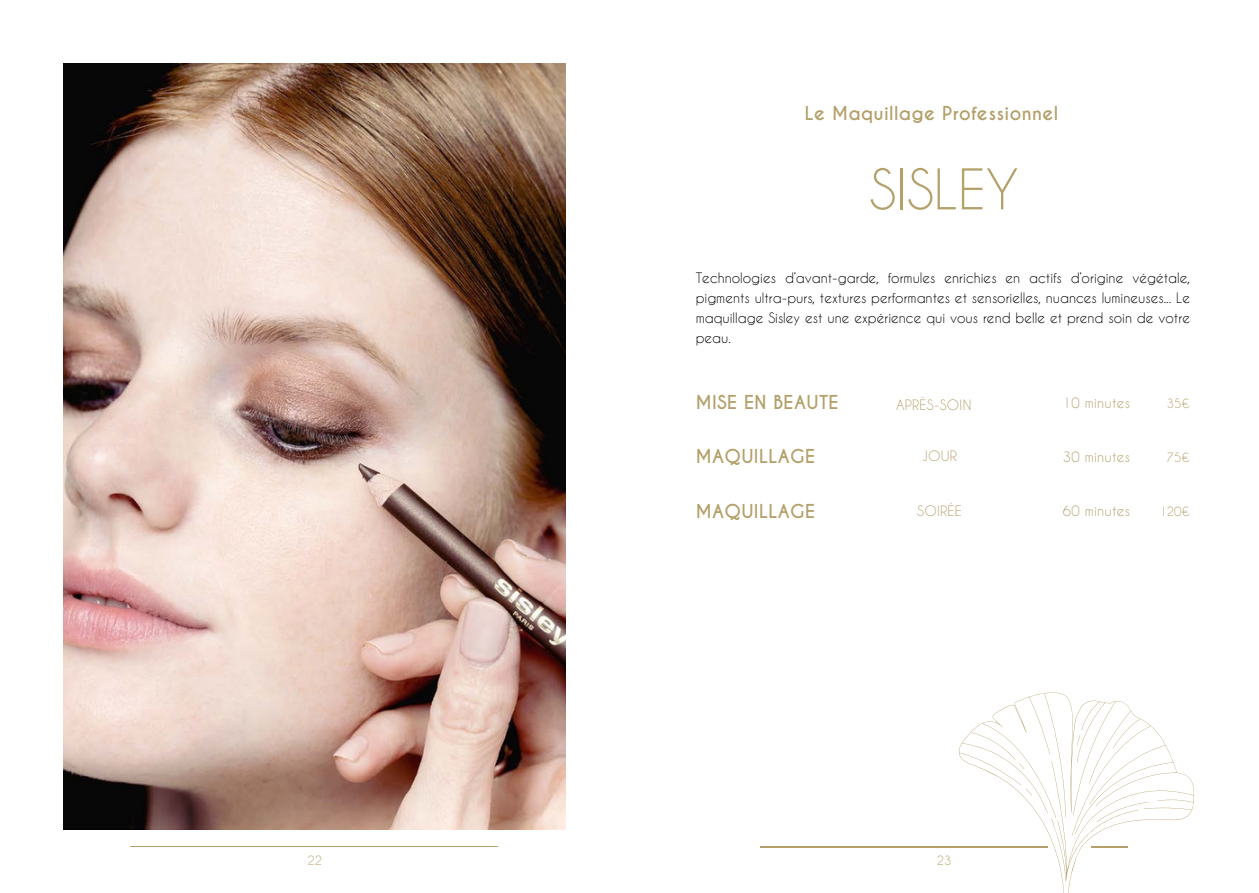
<style>
.page{position:relative;width:1259px;height:893px;background:#fff}
.page>*{position:absolute;margin:0;border:0;box-sizing:border-box;transform-origin:0 0}
.t1{font:52.5px "Caviar Dreams";color:#b3a06a}
.t2{font:700 18px "Caviar Dreams";letter-spacing:.02em;color:#b3a06a}
.t3{font:13.5px/20.2px "Caviar Dreams";color:#000;text-align:justify}
.t4{font:13.5px "Caviar Dreams";letter-spacing:.02em;color:#b3a06a}
.t5{font:12px "Caviar Dreams";color:#b3a06a}
</style>
<div class="page">
<img style="left:64px;top:64px;width:501px;height:765px">
<hr style="left:131px;top:846px;width:367px;height:1px;background:#b3a06a">
<hr style="left:760px;top:846px;width:287px;height:1px;background:#b3a06a">
<svg style="left:958px;top:692px;width:191px;height:200px"></svg>
<h1 class="t2" style="left:805px;top:102px;width:255px">Le Maquillage Professionnel</h1>
<h2 class="t1" style="left:869px;top:158px;width:151px">SISLEY</h2>
<h4 class="t3" style="left:696px;top:267px;width:496px">Technologies d’avant-garde, formules enrichies en actifs d’origine végétale, pigments ultra-purs, textures performantes et sensorielles, nuances lumineuses... Le maquillage Sisley est une expérience qui vous rend belle et prend soin de votre peau.</h4>
<h5 class="t2" style="left:696px;top:391px;width:144px">MISE EN BEAUTE</h5>
<h2 class="t4" style="left:896px;top:396px;width:77px">APRÈS-SOIN</h2>
<p class="t4" style="left:1063px;top:395px;width:69px">10 minutes</p>
<h5 class="t5" style="left:1167px;top:396px;width:25px">35€</h5>
<h4 class="t2" style="left:696px;top:445px;width:121px">MAQUILLAGE</h4>
<h2 class="t4" style="left:922px;top:448px;width:36px">JOUR</h2>
<p class="t4" style="left:1063px;top:449px;width:69px">30 minutes</p>
<h5 class="t5" style="left:1167px;top:450px;width:25px">75€</h5>
<h4 class="t2" style="left:696px;top:499px;width:121px">MAQUILLAGE</h4>
<p class="t4" style="left:917px;top:502px;width:46px">SOIRÉE</p>
<p class="t4" style="left:1063px;top:503px;width:69px">60 minutes</p>
<h5 class="t5" style="left:1160px;top:504px;width:32px">120€</h5>
<p class="t5" style="left:307px;top:853px;width:16px">22</p>
<h3 class="t5" style="left:937px;top:853px;width:16px">23</h3>
</div>
